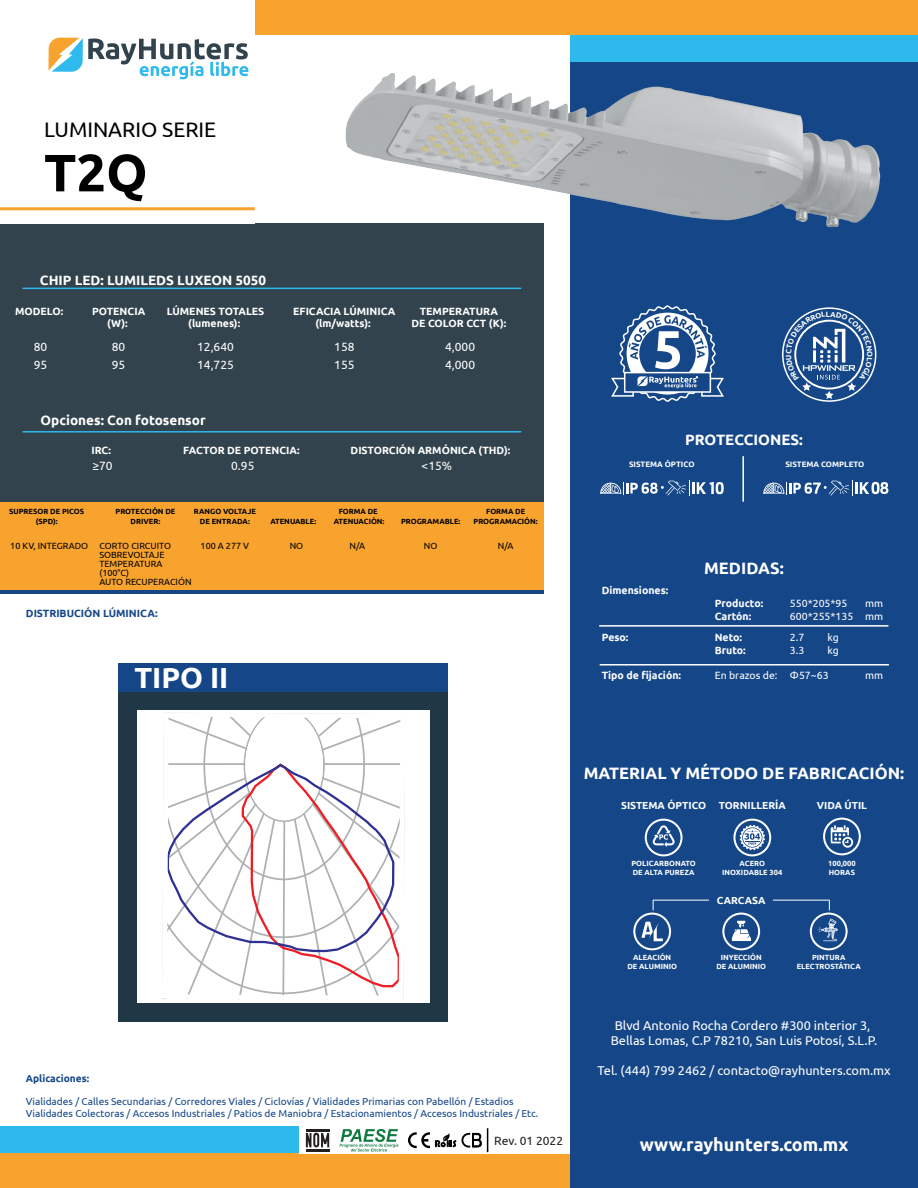
<style>
.page{position:relative;width:918px;height:1188px;background:#fff}
.page>*{position:absolute;margin:0;border:0;box-sizing:border-box;transform-origin:0 0}
.t1{font:700 52.5px "Ubuntu";color:#000001}
.t2{font:700 29.1px "Ubuntu";color:#fff}
.t3{font:21px "Ubuntu";color:#000001}
.t4{font:700 18px "Ubuntu";color:#fff}
.t5{font:700 16.5px "Ubuntu";color:#fff}
.t6{font:700 15px "Ubuntu";color:#fff}
.t7{font:700 13.5px "Ubuntu";color:#fff}
.t8{font:12.75px/15px "Ubuntu";color:#fff;text-align:center}
.t9{font:12px/18px "Ubuntu";color:#fff}
.t10{font:12px "Ubuntu";color:#231f20}
.t11{font:700 10.5px/12px "Ubuntu";color:#fff;text-align:center}
.t12{font:10.5px "Ubuntu";color:#fff}
.t13{font:700 10.5px "Ubuntu";color:#154788}
.t14{font:700 10.2px "Ubuntu";color:#fff}
.t15{font:10.05px/11.6px "Ubuntu";color:#154788}
.t16{font:700 10.05px "Ubuntu";color:#154788}
.t17{font:9px/9.1px "Ubuntu";color:#000001}
.t18{font:700 7.8px "Ubuntu";color:#fff}
.t19{font:700 7.5px/9.1px "Ubuntu";color:#000001;text-align:center}
.t20{font:700 7.5px/8.9px "Ubuntu";color:#fff;text-align:center}
</style>
<div class="page">
<div style="left:0;top:1127px;width:299px;height:61px;background:#2db9ec"></div>
<div style="left:0;top:1154px;width:570px;height:34px;background:#f7a32d"></div>
<svg style="left:306px;top:1132px;width:23px;height:16px"></svg>
<hr style="left:306px;top:1149px;width:23px;height:2px;background:#231f20">
<hr style="left:306px;top:1129px;width:23px;height:2px;background:#231f20">
<svg style="left:339px;top:1129px;width:59px;height:23px"></svg>
<svg style="left:408px;top:1128px;width:80px;height:24px"></svg>
<div style="left:570px;top:0;width:348px;height:1188px;background:#154788"></div>
<div style="left:570px;top:0;width:348px;height:61px;background:#2db9ec"></div>
<div style="left:255px;top:0;width:663px;height:34px;background:#f7a32d"></div>
<div style="left:0;top:224px;width:544px;height:278px;background:#32434d"></div>
<hr style="left:23px;top:288px;width:498px;height:1px;background:#2db9ec">
<hr style="left:742px;top:456px;width:2px;height:46px;background:#fff">
<svg style="left:600px;top:480px;width:124px;height:16px"></svg>
<svg style="left:763px;top:480px;width:125px;height:16px"></svg>
<svg style="left:823px;top:818px;width:38px;height:37px"></svg>
<div style="left:825px;top:820px;width:34px;height:33px;background:#154788;border-radius:50%"></div>
<svg style="left:831px;top:825px;width:22px;height:23px"></svg>
<svg style="left:645px;top:819px;width:38px;height:37px"></svg>
<div style="left:647px;top:821px;width:34px;height:33px;background:#154788;border-radius:50%"></div>
<svg style="left:652px;top:825px;width:24px;height:22px"></svg>
<svg style="left:733px;top:819px;width:38px;height:37px"></svg>
<div style="left:735px;top:821px;width:34px;height:33px;background:#154788;border-radius:50%"></div>
<svg style="left:740px;top:825px;width:25px;height:25px"></svg>
<svg style="left:633px;top:913px;width:38px;height:37px"></svg>
<div style="left:635px;top:915px;width:34px;height:33px;background:#154788;border-radius:50%"></div>
<svg style="left:641px;top:922px;width:22px;height:19px"></svg>
<svg style="left:722px;top:913px;width:38px;height:37px"></svg>
<div style="left:724px;top:915px;width:34px;height:33px;background:#154788;border-radius:50%"></div>
<svg style="left:732px;top:921px;width:19px;height:20px"></svg>
<svg style="left:810px;top:913px;width:38px;height:37px"></svg>
<div style="left:812px;top:915px;width:34px;height:33px;background:#154788;border-radius:50%"></div>
<svg style="left:818px;top:919px;width:20px;height:22px"></svg>
<hr style="left:653px;top:900px;width:176px;height:1px;background:#fff">
<div style="left:709px;top:897px;width:64px;height:7px;background:#154788"></div>
<hr style="left:599px;top:625px;width:289px;height:2px;background:#fff">
<hr style="left:600px;top:664px;width:289px;height:2px;background:#fff">
<hr style="left:23px;top:431px;width:498px;height:2px;background:#2db9ec">
<img style="left:330px;top:61px;width:559px;height:166px">
<hr style="left:0;top:207px;width:255px;height:3px;background:#f6a22d">
<svg style="left:48px;top:37px;width:200px;height:42px"></svg>
<div style="left:0;top:502px;width:544px;height:90px;background:#f7a32d"></div>
<hr style="left:0;top:590px;width:544px;height:4px;background:#154788">
<div style="left:119px;top:664px;width:329px;height:28px;background:#154788"></div>
<div style="left:119px;top:692px;width:329px;height:329px;background:#203746"></div>
<div style="left:137px;top:710px;width:293px;height:293px;background:#fff"></div>
<svg style="left:162px;top:713px;width:243px;height:287px"></svg>
<svg style="left:611px;top:305px;width:113px;height:97px"></svg>
<div style="left:782px;top:307px;width:94px;height:95px;border:2px solid #fff;border-radius:50%"></div>
<svg style="left:786px;top:311px;width:87px;height:88px"></svg>
<h3 class="t3" style="left:44px;top:117px;width:174px">LUMINARIO SERIE</h3>
<h1 class="t1" style="left:44px;top:141px;width:105px">T2Q</h1>
<p class="t7" style="left:40px;top:272px;width:228px">CHIP LED: LUMILEDS LUXEON 5050</p>
<p class="t11" style="left:92px;top:305px;width:55px">POTENCIA (W):</p>
<p class="t11" style="left:167px;top:305px;width:99px">LÚMENES TOTALES (lumenes):</p>
<p class="t11" style="left:293px;top:305px;width:104px">EFICACIA LÚMINICA (lm/watts):</p>
<p class="t11" style="left:411px;top:305px;width:97px">TEMPERATURA<br>DE COLOR CCT (K):</p>
<p class="t9" style="left:112px;top:337px;width:15px">80<br>95</p>
<p class="t11" style="left:15px;top:305px;width:50px">MODELO:</p>
<p class="t9" style="left:34px;top:337px;width:15px">80<br>95</p>
<p class="t9" style="left:197px;top:337px;width:38px">12,640<br>14,725</p>
<p class="t9" style="left:334px;top:337px;width:22px">158<br>155</p>
<p class="t9" style="left:445px;top:337px;width:32px">4,000<br>4,000</p>
<p class="t7" style="left:41px;top:412px;width:167px">Opciones: Con fotosensor</p>
<p class="t11" style="left:91px;top:444px;width:21px">IRC:</p>
<p class="t9" style="left:92px;top:456px;width:22px">≥70</p>
<p class="t11" style="left:183px;top:444px;width:118px">FACTOR DE POTENCIA:</p>
<p class="t9" style="left:231px;top:456px;width:25px">0.95</p>
<p class="t19" style="left:9px;top:507px;width:77px">SUPRESOR DE PICOS (SPD):</p>
<p class="t17" style="left:10px;top:541px;width:79px">10 KV, INTEGRADO</p>
<p class="t19" style="left:116px;top:507px;width:61px">PROTECCIÓN DE<br>DRIVER:</p>
<p class="t17" style="left:99px;top:541px;width:94px">CORTO CIRCUITO<br>SOBREVOLTAJE<br>TEMPERATURA (100°C)<br>AUTO RECUPERACIÓN</p>
<p class="t19" style="left:194px;top:507px;width:64px">RANGO VOLTAJE<br>DE ENTRADA:</p>
<p class="t17" style="left:201px;top:541px;width:50px">100 A 277 V</p>
<p class="t13" style="left:26px;top:607px;width:133px">DISTRIBUCIÓN LÚMINICA:</p>
<p class="t19" style="left:270px;top:516px;width:47px">ATENUABLE:</p>
<p class="t17" style="left:290px;top:541px;width:15px">NO</p>
<p class="t11" style="left:351px;top:444px;width:161px">DISTORCIÓN ARMÓNICA (THD):</p>
<p class="t9" style="left:422px;top:456px;width:32px">&lt;15%</p>
<p class="t19" style="left:334px;top:507px;width:52px">FORMA DE<br>ATENUACIÓN:</p>
<p class="t17" style="left:349px;top:541px;width:17px">N/A</p>
<p class="t19" style="left:401px;top:516px;width:61px">PROGRAMABLE:</p>
<p class="t19" style="left:474px;top:507px;width:66px">FORMA DE<br>PROGRAMACIÓN:</p>
<p class="t17" style="left:498px;top:541px;width:17px">N/A</p>
<p class="t17" style="left:424px;top:541px;width:15px">NO</p>
<h2 class="t2" style="left:134px;top:660px;width:96px">TIPO II</h2>
<h3 class="t6" style="left:685px;top:430px;width:119px">PROTECCIONES:</h3>
<p class="t18" style="left:629px;top:459px;width:67px">SISTEMA ÓPTICO</p>
<p class="t18" style="left:785px;top:459px;width:80px">SISTEMA COMPLETO</p>
<p class="t11" style="left:602px;top:584px;width:68px">Dimensiones:</p>
<h3 class="t5" style="left:704px;top:558px;width:81px">MEDIDAS:</h3>
<p class="t11" style="left:715px;top:597px;width:50px">Producto:</p>
<p class="t12" style="left:790px;top:597px;width:59px">550*205*95</p>
<p class="t12" style="left:865px;top:597px;width:20px">mm</p>
<p class="t11" style="left:715px;top:610px;width:38px">Cartón:</p>
<p class="t12" style="left:790px;top:610px;width:95px">600*255*135 mm</p>
<p class="t11" style="left:602px;top:631px;width:28px">Peso:</p>
<p class="t11" style="left:715px;top:631px;width:29px">Neto:</p>
<p class="t12" style="left:790px;top:631px;width:16px">2.7</p>
<p class="t12" style="left:828px;top:631px;width:13px">kg</p>
<p class="t11" style="left:715px;top:644px;width:33px">Bruto:</p>
<p class="t12" style="left:790px;top:644px;width:16px">3.3</p>
<p class="t12" style="left:828px;top:644px;width:13px">kg</p>
<p class="t11" style="left:602px;top:669px;width:81px">Tipo de fijación:</p>
<p class="t12" style="left:715px;top:668px;width:115px">En brazos de: Φ57~63</p>
<p class="t12" style="left:865px;top:668px;width:20px">mm</p>
<p class="t16" style="left:26px;top:1072px;width:65px">Aplicaciones:</p>
<p class="t15" style="left:26px;top:1096px;width:514px">Vialidades / Calles Secundarias / Corredores Viales / Ciclovías / Vialidades Primarias con Pabellón / Estadios<br>Vialidades Colectoras / Accesos Industriales / Patios de Maniobra / Estacionamientos / Accesos Industriales / Etc.</p>
<p class="t10" style="left:494px;top:1134px;width:70px">Rev. 01 2022</p>
<h3 class="t5" style="left:584px;top:764px;width:322px">MATERIAL Y MÉTODO DE FABRICACIÓN:</h3>
<p class="t14" style="left:621px;top:799px;width:87px">SISTEMA ÓPTICO</p>
<p class="t14" style="left:817px;top:799px;width:52px">VIDA ÚTIL</p>
<p class="t14" style="left:719px;top:799px;width:69px">TORNILLERÍA</p>
<p class="t20" style="left:631px;top:859px;width:66px;text-align:left">POLICARBONATO<br>DE ALTA PUREZA</p>
<p class="t20" style="left:722px;top:859px;width:62px">ACERO<br>INOXIDABLE 304</p>
<p class="t14" style="left:717px;top:894px;width:50px">CARCASA</p>
<p class="t20" style="left:828px;top:859px;width:29px;text-align:left">100,000<br>HORAS</p>
<p class="t20" style="left:627px;top:953px;width:51px">ALEACIÓN<br>DE ALUMINIO</p>
<p class="t20" style="left:716px;top:953px;width:51px">INYECCIÓN<br>DE ALUMINIO</p>
<p class="t20" style="left:797px;top:953px;width:66px">PINTURA<br>ELECTROSTÁTICA</p>
<p class="t8" style="left:611px;top:1017px;width:268px">Blvd Antonio Rocha Cordero #300 interior 3,<br>Bellas Lomas, C.P 78210, San Luis Potosí, S.L.P.</p>
<p class="t8" style="left:597px;top:1062px;width:295px">Tel. (444) 799 2462 / contacto@rayhunters.com.mx</p>
<h3 class="t4" style="left:640px;top:1134px;width:210px">www.rayhunters.com.mx</h3>
</div>
